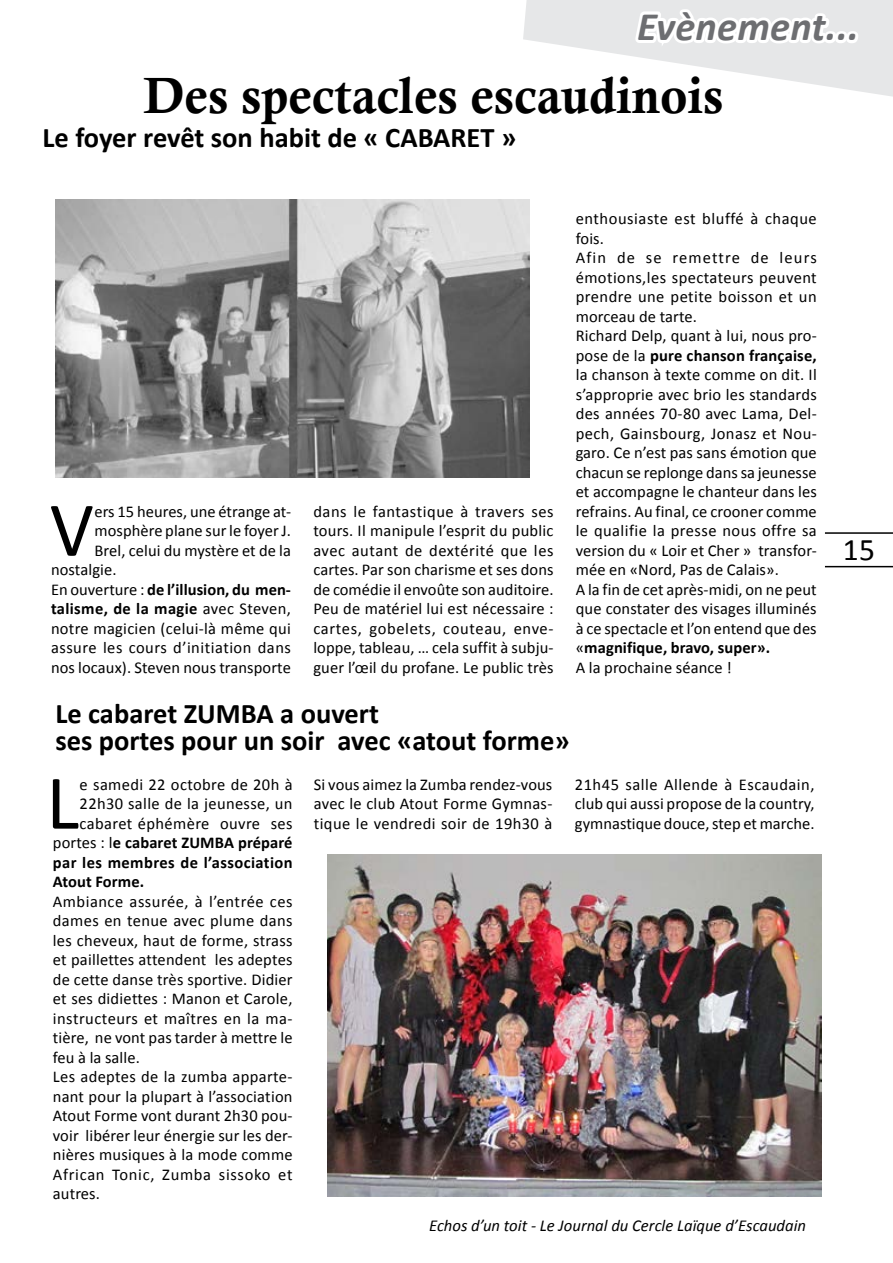
<style>
.page{position:relative;width:893px;height:1263px;background:#fff}
.page>*{position:absolute;margin:0;border:0;box-sizing:border-box;transform-origin:0 0}
.t1{font:78px "Calibri";color:#000}
.t2{font:51px "Calis MT Bol";color:#000}
.t3{font:italic 700 40.5px "Calibri";letter-spacing:.005em;color:#6d6e71}
.t4{font:31.5px "Calibri";color:#000}
.t5{font:700 28.5px/27px "Calibri";color:#000}
.t6{font:italic 16.65px "Calibri";color:#000}
.t7{font:16.5px/19.5px "Calibri";letter-spacing:.01em;color:#000;text-align:justify}
.t8{font:700 16.5px "Calibri";letter-spacing:.005em;color:#000}
.t9{font:16.5px "Calibri";letter-spacing:.03em;color:#000}
.t10{font:700 16.5px "Calibri";letter-spacing:.025em;color:#000}
.s1{font-weight:400}
.s2{font-weight:700}
</style>
<div class="page">
<hr style="left:825px;top:532px;width:68px;height:2px;background:#000">
<hr style="left:825px;top:566px;width:68px;height:1px;background:#000">
<svg style="left:523px;top:0;width:370px;height:97px"></svg>
<img style="left:55px;top:199px;width:475px;height:279px">
<img style="left:327px;top:855px;width:494px;height:341px">
<h3 class="t3" style="left:637px;top:1px;width:223px">Evènement...</h3>
<h2 class="t2" style="left:143px;top:66px;width:582px">Des spectacles escaudinois</h2>
<h3 class="t5" style="left:43px;top:123px;width:475px">Le foyer revêt son habit de « CABARET »</h3>
<h1 class="t1" style="left:50px;top:481px;width:46px">V</h1>
<p class="t7" style="left:94px;top:501px;width:198px">ers 15 heures, une étrange at-</p>
<p class="t7" style="left:94px;top:520px;width:198px">mosphère plane sur le foyer J.</p>
<p class="t7" style="left:94px;top:540px;width:198px">Brel, celui du mystère et de la</p>
<p class="t7" style="left:51px;top:559px;width:67px">nostalgie.</p>
<p class="t8" style="left:51px;top:579px;width:241px"><span class="s1">En ouverture :</span> de l’illusion, du men-</p>
<p class="t8" style="left:51px;top:598px;width:242px">talisme, de la magie <span class="s1">avec Steven,</span></p>
<p class="t7" style="left:51px;top:618px;width:241px">notre magicien (celui-là même qui</p>
<p class="t9" style="left:51px;top:637px;width:241px">assure les cours d’initiation dans</p>
<p class="t7" style="left:51px;top:657px;width:241px">nos locaux). Steven nous transporte</p>
<p class="t7" style="left:313px;top:501px;width:242px">dans le fantastique à travers ses tours. Il manipule l’esprit du public avec autant de dextérité que les cartes. Par son charisme et ses dons de comédie il envoûte son auditoire.<br>Peu de matériel lui est nécessaire : cartes, gobelets, couteau, enve&shy;loppe, tableau, … cela suffit à subju&shy;guer l’œil du profane. Le public très</p>
<p class="t7" style="left:576px;top:208px;width:243px;text-align:left">enthousiaste est bluffé à chaque fois.<br>Afin de se remettre de leurs émotions,les spectateurs peuvent prendre une petite boisson et un morceau de tarte.<br>Richard Delp, quant à lui, nous pro&shy;pose de la <span class="s2">pure chanson française, </span>la chanson à texte comme on dit. Il s’approprie avec brio les standards des années 70-80 avec Lama, Del&shy;pech, Gainsbourg, Jonasz et Nou&shy;garo. Ce n’est pas sans émotion que chacun se replonge dans sa jeunesse et accompagne le chanteur dans les refrains. Au final, ce crooner comme le qualifie la presse nous offre sa version du « Loir et Cher » transfor&shy;mée en «Nord, Pas de Calais».<br>A la fin de cet après-midi, on ne peut que constater des visages illuminés à ce spectacle et l’on entend que des «<span class="s2">magnifique, bravo, super».<br></span>A la prochaine séance !</p>
<h3 class="t5" style="left:55px;top:699px;width:516px">Le cabaret ZUMBA a ouvert<br>ses portes pour un soir avec «atout forme»</h3>
<h1 class="t1" style="left:46px;top:754px;width:34px">L</h1>
<p class="t7" style="left:80px;top:774px;width:214px">e samedi 22 octobre de 20h à</p>
<p class="t7" style="left:80px;top:793px;width:214px">22h30 salle de la jeunesse, un</p>
<p class="t7" style="left:80px;top:813px;width:214px">cabaret éphémère ouvre ses</p>
<p class="t8" style="left:53px;top:832px;width:241px"><span class="s1">portes : l</span>e cabaret ZUMBA préparé</p>
<p class="t10" style="left:53px;top:852px;width:241px">par les membres de l’association</p>
<p class="t8" style="left:53px;top:871px;width:93px">Atout Forme.</p>
<p class="t7" style="left:53px;top:891px;width:241px;text-align:left">Ambiance assurée, à l’entrée ces dames en tenue avec plume dans les cheveux, haut de forme, strass et paillettes attendent les adeptes de cette danse très sportive. Didier et ses didiettes : Manon et Carole, instructeurs et maîtres en la ma&shy;tière, ne vont pas tarder à mettre le feu à la salle.<br>Les adeptes de la zumba apparte&shy;nant pour la plupart à l’association<br>Atout Forme vont durant 2h30 pou&shy;voir libérer leur énergie sur les der&shy;nières musiques à la mode comme<br>African Tonic, Zumba sissoko et autres.</p>
<p class="t7" style="left:314px;top:774px;width:240px">Si vous aimez la Zumba rendez-vous avec le club Atout Forme Gymnas&shy;tique le vendredi soir de 19h30 à</p>
<p class="t7" style="left:575px;top:774px;width:241px">21h45 salle Allende à Escaudain, club qui aussi propose de la country, gymnastique douce, step et marche.</p>
<p class="t6" style="left:429px;top:1215px;width:378px">Echos d’un toit - Le Journal du Cercle Laïque d’Escaudain</p>
<h3 class="t4" style="left:843px;top:530px;width:34px">15</h3>
</div>
